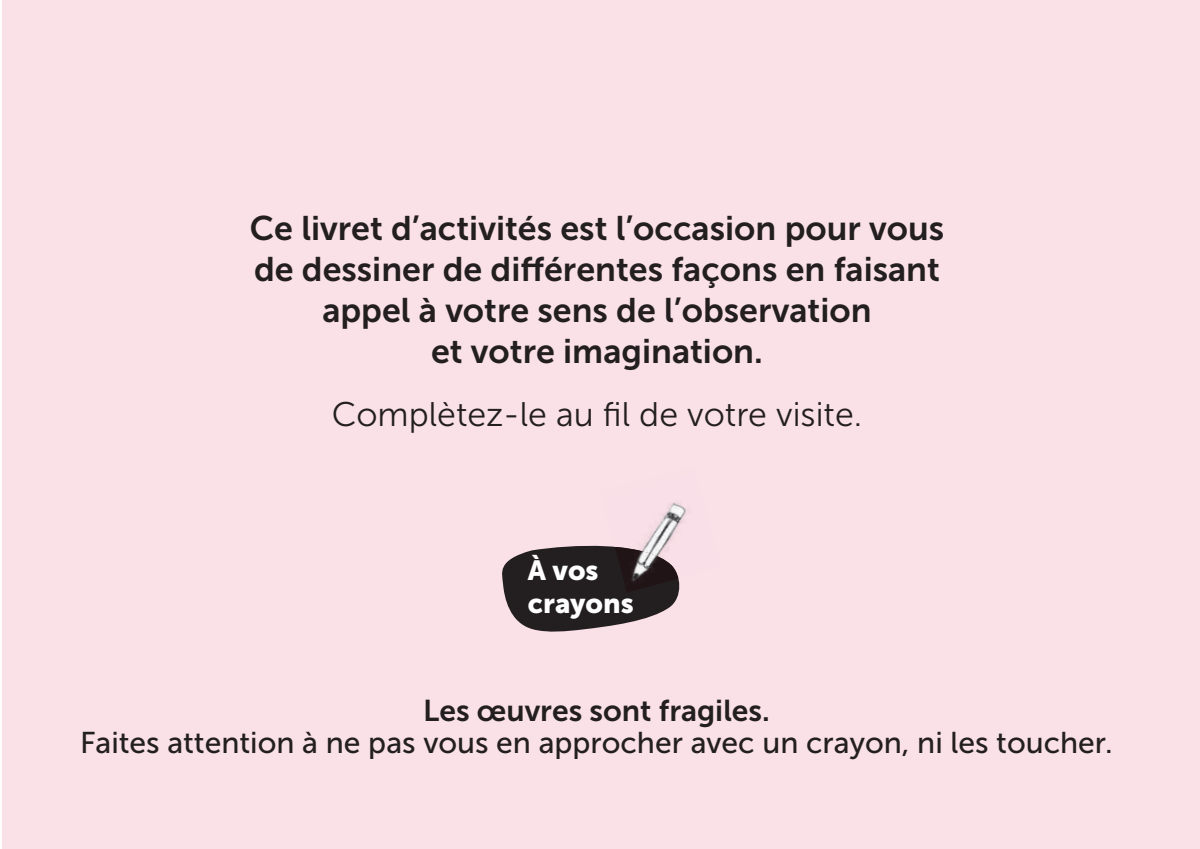
<style>
.page{position:relative;width:1200px;height:849px;background:#fff}
.page>*{position:absolute;margin:0;border:0;box-sizing:border-box;transform-origin:0 0}
.t1{font:34px/40.8px "Museo Sans 700";color:#231f20;text-align:center}
.t2{font:34px "Museo Sans 300";color:#231f20}
.t3{font:30px "Museo Sans 500";color:#231f20}
.t4{font:30px "Museo Sans 700";color:#231f20}
.t5{font:27.6px/33.2px "Museo Sans 900";color:#fff}
</style>
<div class="page">
<div style="left:2px;top:0;width:1197px;height:848px;background:#fae1e8"></div>
<svg style="left:502px;top:545px;width:178px;height:87px"></svg>
<img style="left:599px;top:502px;width:88px;height:76px">
<img style="left:614px;top:546px;width:64px;height:46px">
<p class="t1" style="left:250px;top:208px;width:695px">Ce livret d’activités est l’occasion pour vous de dessiner de différentes façons en faisant appel à votre sens de l’observation<br>et votre imagination.</p>
<p class="t2" style="left:331px;top:396px;width:532px">Complètez-le au fil de votre visite.</p>
<p class="t5" style="left:528px;top:553px;width:107px">À vos crayons</p>
<p class="t4" style="left:423px;top:693px;width:348px">Les œuvres sont fragiles.</p>
<p class="t3" style="left:80px;top:725px;width:1033px">Faites attention à ne pas vous en approcher avec un crayon, ni les toucher.</p>
</div>
